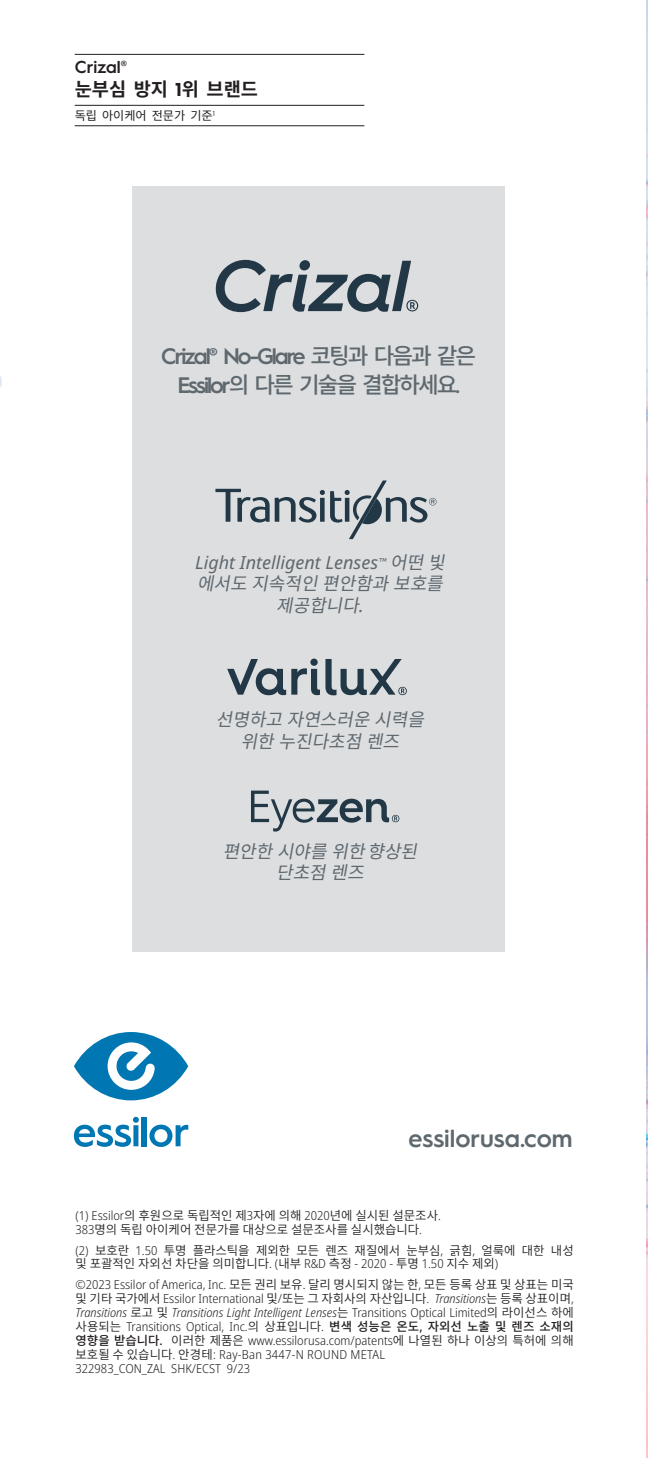
<style>
.page{position:relative;width:648px;height:1458px;background:#fff}
.page>*{position:absolute;margin:0;border:0;box-sizing:border-box;transform-origin:0 0}
.t1{font:600 24.75px "Hurme Geometric Sans 1";color:#5e686f}
.t2{font:600 22.5px "Hurme Geometric Sans 1";letter-spacing:-.09em;color:#5e686f}
.t3{font:500 22.5px "Noto Sans CJ Kkr";letter-spacing:-.09em;color:#5e686f}
.t4{font:700 18.68px "Noto Sans CJ Kkr";color:#231f20}
.t5{font:italic 18px/21.2px "Noto Sans CJ Kkr";color:#5e686f;text-align:center}
.t6{font:italic 18px "Noto Sans";color:#5e686f}
.t7{font:600 17.32px "Hurme Geometric Sans 1";color:#231f20}
.t8{font:300 semi-condensed 12.38px/14.2px "Noto Sans";color:#231f20}
.t9{font:600 12.38px/14px "Noto Sans CJ Kkr";color:#231f20}
.t10{font:12.15px "Noto Sans CJ Kkr";color:#231f20}
.s1{font-weight:400}
.s2{font-family:"Hurme Geometric Sans 1"}
.s3{font-family:"Noto Sans CJ Kkr";font-weight:500}
.s4{font-family:"Hurme Geometric Sans 1";font-weight:600}
.s5{font-family:"Noto Sans CJ Kkr"}
.s6{font-family:"Noto Sans"}
.s7{font-family:"Noto Sans";font-weight:300;font-stretch:semi-condensed}
.s8{font-family:"Noto Sans CJ Kkr";font-weight:600;font-stretch:normal}
.s9{font-family:"Noto Sans";font-weight:300;font-style:italic;font-stretch:semi-condensed}
.s10{font-style:italic}
.s11{font-family:"Noto Sans CJ Kkr";font-weight:500;font-stretch:normal}
.s12{font-weight:500}
</style>
<div class="page">
<div style="left:133px;top:186px;width:372px;height:766px;background:#dddedf"></div>
<img style="left:647px;top:382px;width:1px;height:1076px">
<svg style="left:0;top:376px;width:2px;height:11px"></svg>
<hr style="left:647px;top:0;width:1px;height:382px;background:#7c98bb">
<svg style="left:227px;top:659px;width:180px;height:36px"></svg>
<svg style="left:215px;top:481px;width:222px;height:58px"></svg>
<svg style="left:251px;top:791px;width:148px;height:41px"></svg>
<svg style="left:216px;top:260px;width:202px;height:52px"></svg>
<svg style="left:74px;top:1032px;width:114px;height:68px"></svg>
<div style="left:142px;top:1117px;width:5px;height:29px;background:#0077b3"></div>
<svg style="left:74px;top:1117px;width:65px;height:30px"></svg>
<div style="left:133px;top:1125px;width:5px;height:21px;background:#0077b3"></div>
<svg style="left:149px;top:1125px;width:39px;height:22px"></svg>
<hr style="left:75px;top:54px;width:289px;height:1px;background:#231f20">
<hr style="left:75px;top:105px;width:289px;height:1px;background:#231f20">
<hr style="left:75px;top:125px;width:289px;height:1px;background:#231f20">
<h3 class="t7" style="left:75px;top:55px;width:54px">Crizal<span class="s1">®</span></h3>
<h3 class="t4" style="left:75px;top:78px;width:185px">눈부심 방지 <span class="s2">1</span>위 브랜드</h3>
<p class="t10" style="left:75px;top:109px;width:142px">독립 아이케어 전문가 기준<sup>1</sup></p>
<h2 class="t2" style="left:161px;top:340px;width:316px">Crizal® No-Glare <span class="s3">코팅과 다음과 같은</span></h2>
<h2 class="t3" style="left:177px;top:372px;width:284px"><span class="s4">Essilor</span>의 다른 기술을 결합하세요<span class="s4">.</span></h2>
<h3 class="t6" style="left:195px;top:550px;width:260px">Light Intelligent Lenses<sup>™</sup><span class="s5">어떤빛</span></h3>
<h3 class="t5" style="left:197px;top:574px;width:256px">에서도 지속적인 편안함과 보호를 제공합니다<span class="s6">.</span></h3>
<h3 class="t5" style="left:216px;top:710px;width:219px">선명하고 자연스러운 시력을 위한 누진다초점 렌즈</h3>
<h3 class="t5" style="left:223px;top:841px;width:205px">편안한 시야를 위한 향상된 단초점 렌즈</h3>
<h1 class="t1" style="left:409px;top:1121px;width:166px">essilorusa.com</h1>
<p class="t9" style="left:76px;top:1209px;width:367px"><span class="s7">(1) Essilor</span>의 후원으로 독립적인 제<span class="s7">3</span>자에 의해 <span class="s7">2020</span>년에 실시된 설문조사<span class="s7">.<br>383</span>명의 독립 아이케어 전문가를 대상으로 설문조사를 실시했습니다<span class="s7">.</span></p>
<p class="t9" style="left:76px;top:1243px;width:500px"><span class="s7">(2)</span> 보호란 <span class="s7">1.50</span> 투명 플라스틱을 제외한 모든 렌즈 재질에서 눈부심<span class="s7">,</span> 긁힘<span class="s7">,</span> 얼룩에 대한 내성 및 포괄적인 자외선 차단을 의미합니다<span class="s7">. (</span>내부 <span class="s7">R&amp;D</span> 측정 <span class="s7">- 2020 -</span> 투명 <span class="s7">1.50</span> 지수 제외<span class="s7">)</span></p>
<p class="t8" style="left:76px;top:1278px;width:500px">©2023 Essilor of America, Inc. <span class="s8">모든 권리 보유</span>. <span class="s8">달리 명시되지 않는 한</span>, <span class="s8">모든 등록 상표 및 상표는 미국</span></p>
<p class="t9" style="left:76px;top:1292px;width:500px">및 기타 국가에서 <span class="s7">Essilor International</span> 및<span class="s7">/</span>또는 그 자회사의 자산입니다<span class="s7">.</span> <span class="s9">Transitions</span>는 등록 상표이며<span class="s7">,</span></p>
<p class="t8" style="left:76px;top:1306px;width:500px"><span class="s10">Transitions</span> <span class="s8">로고 및</span> <span class="s10">Transitions Light Intelligent Lenses</span><span class="s8">는</span> Transitions Optical Limited<span class="s8">의 라이선스 하에 사용되는</span> Transitions Optical, Inc.<span class="s8">의 상표입니다</span>. <span class="s11">변색 성능은 온도</span><span class="s12">,</span> <span class="s11">자외선 노출 및 렌즈 소재의 영향을 받습니다</span><span class="s12">.</span> <span class="s8">이러한 제품은</span> www.essilorusa.com/patents<span class="s8">에 나열된 하나 이상의 특허에 의해 보호될 수 있습니다</span>. <span class="s8">안경테</span>: Ray-Ban 3447-N ROUND METAL<br>322983_CON_ZAL SHK/ECST 9/23</p>
</div>
